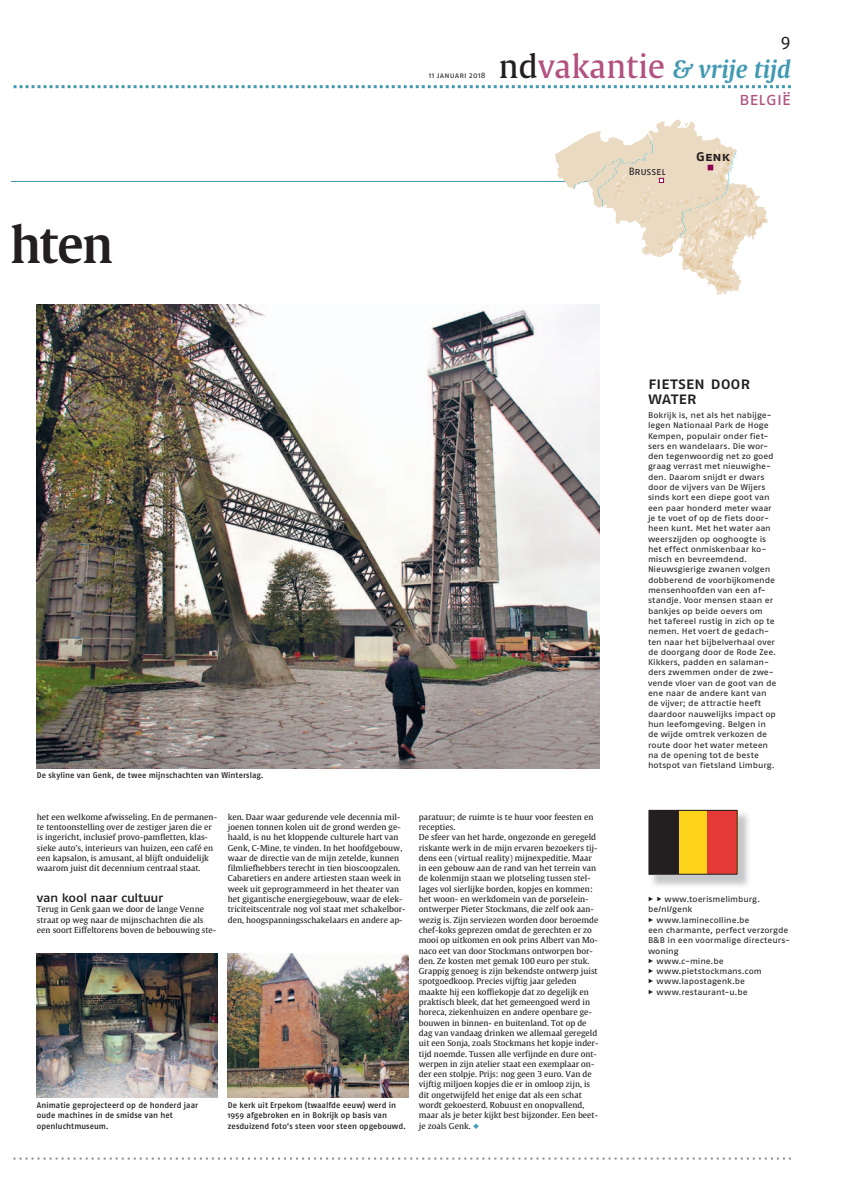
<style>
.page{position:relative;width:842px;height:1191px;background:#fff}
.page>*{position:absolute;margin:0;border:0;box-sizing:border-box;transform-origin:0 0}
.t1{font:600 50px "Gulliver";color:#231f20}
.t2{font:italic 600 24px "Gulliver";color:#4299b2}
.t3{font:18px "Fago Pro";letter-spacing:-.025em;color:#b35281}
.t4{font:18px "Fago Pro";color:#231f20}
.t5{font:500 17px/15px "Fago Pro";letter-spacing:-.015em;color:#231f20}
.t6{font:700 12.6px "Fago Pro Extd";color:#231f20}
.t7{font:12px "Fago Pro Extd Medi";letter-spacing:-.035em;color:#231f20}
.t8{font:10.5px "Fago Pro";letter-spacing:-.02em;color:#231f20}
.t9{font:8.2px/10.3px "Gulliver";color:#231f20}
.t10{font:8.2px/10.3px "Fago Pro Extd";letter-spacing:-.01em;color:#231f20}
.t11{font:500 8.2px/10.3px "Fago Pro";color:#231f20}
.t12{font:8.1px "Fago Pro";letter-spacing:.015em;color:#232429}
.s1{font-weight:400;font-style:normal;font-size:32px;color:#231f20}
.s2{font-weight:400;font-style:normal;font-size:32px;color:#b35281}
.s3{font-family:"Fago Pro";font-weight:500;color:#4299b2}
.s4{font-family:"Fago Pro";font-weight:500}
</style>
<div class="page">
<svg style="left:14px;top:85px;width:777px;height:3px"></svg>
<svg style="left:14px;top:1158px;width:777px;height:2px"></svg>
<hr style="left:11px;top:181px;width:589px;height:1px;background:#4299b2">
<img style="left:228px;top:954px;width:181px;height:144px">
<img style="left:37px;top:954px;width:181px;height:144px">
<img style="left:652px;top:813px;width:97px;height:73px">
<div style="left:649px;top:810px;width:88px;height:64px;background:#fed41a"></div>
<div style="left:649px;top:810px;width:29px;height:64px;background:#231f20"></div>
<div style="left:708px;top:810px;width:29px;height:64px;background:#e33a38"></div>
<div style="left:649px;top:810px;width:88px;height:64px;border:1px solid #231f20"></div>
<svg style="left:555px;top:119px;width:213px;height:176px"></svg>
<img style="left:37px;top:305px;width:563px;height:463px">
<h1 class="t1" style="left:10px;top:214px;width:105px">hten</h1>
<p class="t11" style="left:37px;top:771px;width:228px">De skyline van Genk, de twee mijnschachten van Winterslag.</p>
<p class="t12" style="left:429px;top:72px;width:58px">11 januari 2018</p>
<h3 class="t4" style="left:781px;top:34px;width:12px">9</h3>
<h2 class="t2" style="left:499px;top:54px;width:294px"><span class="s1">nd</span><span class="s2">vakantie</span> &amp; vrije tijd</h2>
<h3 class="t3" style="left:739px;top:92px;width:53px">belgië</h3>
<p class="t8" style="left:629px;top:167px;width:39px">Brussel</p>
<h3 class="t6" style="left:696px;top:150px;width:35px">Genk</h3>
<h3 class="t5" style="left:648px;top:377px;width:104px">fietsen door water</h3>
<p class="t10" style="left:648px;top:411px;width:130px">Bokrijk is, net als het nabijge&shy;legen Nationaal Park de Hoge<br>Kempen, populair onder fiet&shy;sers en wandelaars. Die wor&shy;den tegenwoordig net zo goed graag verrast met nieuwighe&shy;den. Daarom snijdt er dwars door de vijvers van De Wijers sinds kort een diepe goot van een paar honderd meter waar je te voet of op de fiets door&shy;heen kunt. Met het water aan weerszijden op ooghoogte is het effect onmiskenbaar ko&shy;misch en bevreemdend.<br>Nieuwsgierige zwanen volgen dobberend de voorbijkomende mensenhoofden van een af&shy;standje. Voor mensen staan er bankjes op beide oevers om het tafereel rustig in zich op te nemen. Het voert de gedach&shy;ten naar het bijbelverhaal over de doorgang door de Rode Zee.<br>Kikkers, padden en salaman&shy;ders zwemmen onder de zwe&shy;vende vloer van de goot van de ene naar de andere kant van de vijver; de attractie heeft daardoor nauwelijks impact op hun leefomgeving. Belgen in de wijde omtrek verkozen de route door het water meteen na de opening tot de beste hotspot van fietsland Limburg.</p>
<p class="t9" style="left:37px;top:812px;width:182px">het een welkome afwisseling. En de permanen&shy;te tentoonstelling over de zestiger jaren die er is ingericht, inclusief provo-pamfletten, klas&shy;sieke auto’s, interieurs van huizen, een café en een kapsalon, is amusant, al blijft onduidelijk waarom juist dit decennium centraal staat.</p>
<h3 class="t7" style="left:37px;top:893px;width:128px">van kool naar cultuur</h3>
<p class="t9" style="left:37px;top:904px;width:181px">Terug in Genk gaan we door de lange Venne straat op weg naar de mijnschachten die als een soort Eiffeltorens boven de bebouwing ste-</p>
<p class="t11" style="left:37px;top:1101px;width:163px">Animatie geprojecteerd op de honderd jaar oude machines in de smidse van het openluchtmuseum.</p>
<p class="t9" style="left:228px;top:812px;width:179px">ken. Daar waar gedurende vele decennia mil&shy;joenen tonnen kolen uit de grond werden ge&shy;haald, is nu het kloppende culturele hart van Genk, C-Mine, te vinden. In het hoofdgebouw, waar de directie van de mijn zetelde, kunnen filmliefhebbers terecht in tien bioscoopzalen.<br>Cabaretiers en andere artiesten staan week in week uit geprogrammeerd in het theater van het gigantische energiegebouw, waar de elek&shy;triciteitscentrale nog vol staat met schakelbor&shy;den, hoogspanningsschakelaars en andere ap-</p>
<p class="t9" style="left:419px;top:812px;width:181px">paratuur; de ruimte is te huur voor feesten en recepties.<br>De sfeer van het harde, ongezonde en geregeld riskante werk in de mijn ervaren bezoekers tij&shy;dens een (virtual reality) mijnexpeditie. Maar in een gebouw aan de rand van het terrein van de kolenmijn staan we plotseling tussen stel&shy;lages vol sierlijke borden, kopjes en kommen: het woon- en werkdomein van de porselein&shy;ontwerper Pieter Stockmans, die zelf ook aan&shy;wezig is. Zijn serviezen worden door beroemde chef-koks geprezen omdat de gerechten er zo mooi op uitkomen en ook prins Albert van Mo&shy;naco eet van door Stockmans ontworpen bor&shy;den. Ze kosten met gemak 100 euro per stuk.<br>Grappig genoeg is zijn bekendste ontwerp juist spotgoedkoop. Precies vijftig jaar geleden maakte hij een koffiekopje dat zo degelijk en praktisch bleek, dat het gemeengoed werd in horeca, ziekenhuizen en andere openbare ge&shy;bouwen in binnen- en buitenland. Tot op de dag van vandaag drinken we allemaal geregeld uit een Sonja, zoals Stockmans het kopje inder&shy;tijd noemde. Tussen alle verfijnde en dure ont&shy;werpen in zijn atelier staat een exemplaar on&shy;der een stolpje. Prijs: nog geen 3 euro. Van de vijftig miljoen kopjes die er in omloop zijn, is dit ongetwijfeld het enige dat als een schat wordt gekoesterd. Robuust en onopvallend, maar als je beter kijkt best bijzonder. Een beet&shy;je zoals Genk. <span class="s3">◆</span></p>
<p class="t11" style="left:228px;top:1101px;width:180px">De kerk uit Erpekom (twaalfde eeuw) werd in<br>1959 afgebroken en in Bokrijk op basis van zesduizend foto’s steen voor steen opgebouwd.</p>
<p class="t10" style="left:648px;top:895px;width:144px"><span class="s4">▶</span> ▶ www.toerismelimburg. be/nl/genk<br><span class="s4">▶</span> www.laminecolline.be<br>een charmante, perfect verzorgde<br>B&amp;B in een voormalige directeurs&shy;woning<br><span class="s4">▶</span> www.c-mine.be<br><span class="s4">▶</span> www.pietstockmans.com<br><span class="s4">▶</span> www.lapostagenk.be<br><span class="s4">▶</span> www.restaurant-u.be</p>
</div>
